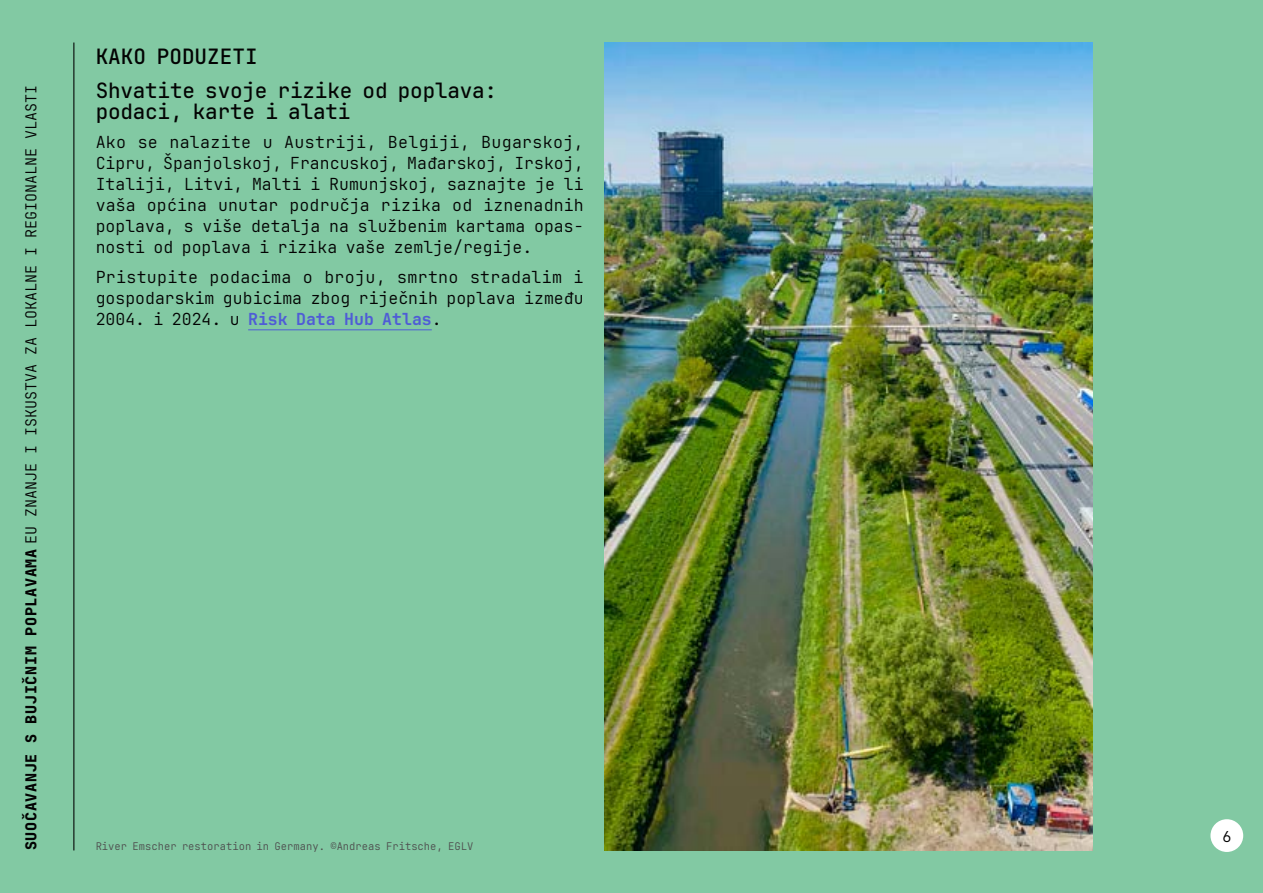
<style>
.page{position:relative;width:1263px;height:893px;background:#82c9a3}
.page>*{position:absolute;margin:0;border:0;box-sizing:border-box;transform-origin:0 0}
.t1{font:500 21px/21px "Jet Brains Mono";letter-spacing:-.01em;color:#030303}
.t2{font:600 21px "Jet Brains Mono";color:#030303}
.t3{font:300 16.5px/21px "Jet Brains Mono";color:#030303;text-align:justify}
.t4{font:300 15px "Jet Brains Mono";color:#030303}
.t5{font:300 15px "Jet Brains Mono";color:#000}
.t6{font:300 10.5px "Jet Brains Mono";color:#4e4e4e}
.s1{font-weight:800}
.s2{font-weight:700;color:#4f5cd6}
</style>
<div class="page">
<img style="left:605px;top:43px;width:488px;height:807px">
<div style="left:1210px;top:819px;width:33px;height:33px;background:#fff;border-radius:50%"></div>
<hr style="left:248px;top:329px;width:184px;height:1px;background:#4f5cd6">
<hr style="left:73px;top:43px;width:1px;height:807px;background:#000">
<p class="t4" style="left:20px;top:850px;width:767px;rotate:-90deg"><span class="s1">SUOČAVANJE S BUJIČNIM POPLAVAMA</span> EU ZNANJE I ISKUSTVA ZA LOKALNE I REGIONALNE VLASTI</p>
<p class="t2" style="left:96px;top:40px;width:163px">KAKO PODUZETI</p>
<p class="t1" style="left:96px;top:80px;width:403px">Shvatite svoje rizike od poplava: podaci, karte i alati</p>
<p class="t3" style="left:96px;top:132px;width:490px">Ako se nalazite u Austriji, Belgiji, Bugarskoj, Cipru, Španjolskoj, Francuskoj, Mađarskoj, Irskoj, Italiji, Litvi, Malti i Rumunjskoj, saznajte je li vaša općina unutar područja rizika od iznenadnih poplava, s više detalja na službenim kartama opas&shy;nosti od poplava i rizika vaše zemlje/regije.</p>
<p class="t3" style="left:96px;top:266px;width:489px">Pristupite podacima o broju, smrtno stradalim i gospodarskim gubicima zbog riječnih poplava između 2004. i 2024. u <span class="s2">Risk Data Hub Atlas</span>.</p>
<p class="t6" style="left:96px;top:839px;width:379px">River Emscher restoration in Germany. ©Andreas Fritsche, EGLV</p>
<p class="t5" style="left:1222px;top:825px;width:10px">6</p>
</div>
